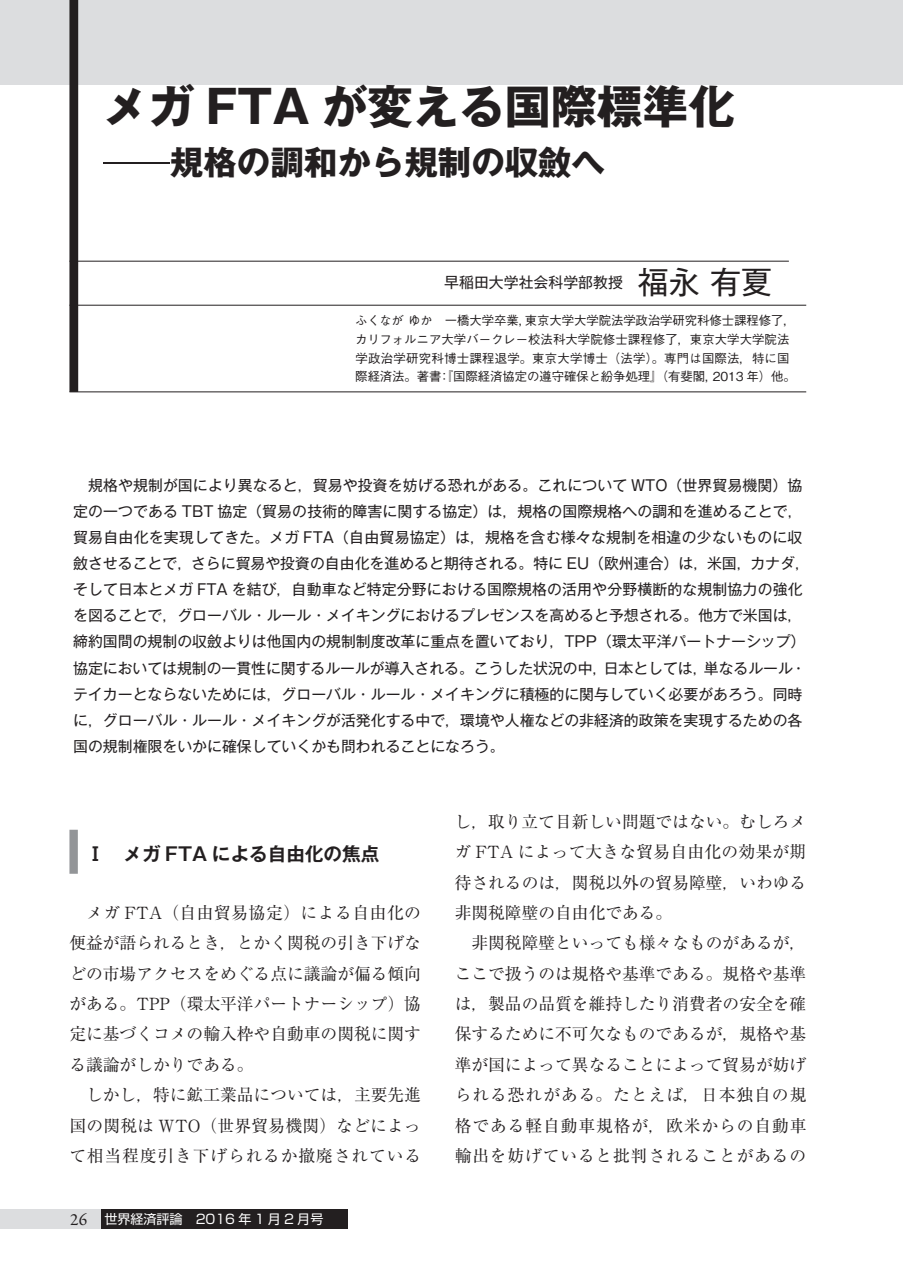
<style>
.page{position:relative;width:903px;height:1275px;background:#fff}
.page>*{position:absolute;margin:0;border:0;box-sizing:border-box;transform-origin:0 0}
.t1{font:700 45.85px "Gothic MB101 Pro";color:#231f20}
.t2{font:700 33.43px "Gothic MB101 Pro";color:#231f20}
.t3{font:700 18.55px "Gothic MB101 Pro De";color:#231f20}
.t4{font:16.8px/30.4px "Ryumin Pro";letter-spacing:.015em;color:#231f20;text-align:justify}
.t5{font:14.88px/26.1px "Gothic MB101 Pro";color:#231f20}
.t6{font:12.95px "Shin Go Pro";color:#fff}
.t7{font:500 12.42px/18.6px "Gothic BBB Pro";letter-spacing:-.005em;color:#231f20}
.s1{font-weight:300}
.s2{font-size:30.97px}
.s3{font-family:"Garamond Premr Pro";font-size:17.32px;color:#231f20}
</style>
<div class="page">
<div style="left:0;top:0;width:903px;height:84px;background:#dcdddf"></div>
<div style="left:101px;top:1209px;width:247px;height:20px;background:#231f20"></div>
<div style="left:0;top:1209px;width:101px;height:20px;background:#dcdddf"></div>
<hr style="left:69px;top:261px;width:720px;height:1px;background:#231f20">
<hr style="left:69px;top:305px;width:737px;height:1px;background:#231f20">
<hr style="left:69px;top:392px;width:737px;height:1px;background:#231f20">
<div style="left:69px;top:0;width:9px;height:392px;background:#231f20"></div>
<div style="left:69px;top:830px;width:9px;height:44px;background:#939598"></div>
<h1 class="t1" style="left:103px;top:69px;width:633px">メガ FTA が変える国際標準化</h1>
<h2 class="t2" style="left:103px;top:135px;width:504px"><span class="s1">―</span>規格の調和から規制の収斂へ</h2>
<p class="t5" style="left:444px;top:267px;width:329px">早稲田大学社会科学部教授　<span class="s2">福永 有夏</span></p>
<p class="t7" style="left:355px;top:310px;width:442px">ふくなが ゆか　一橋大学卒業，東京大学大学院法学政治学研究科修士課程修了，カリフォルニア大学バークレー校法科大学院修士課程修了，東京大学大学院法学政治学研究科博士課程退学。東京大学博士（法学）。専門は国際法，特に国際経済法。著書：『国際経済協定の遵守確保と紛争処理』（有斐閣，2013 年）他。</p>
<p class="t5" style="left:73px;top:470px;width:738px;text-indent:15px">規格や規制が国により異なると，貿易や投資を妨げる恐れがある。これについて WTO（世界貿易機関）協定の一つである TBT 協定（貿易の技術的障害に関する協定）は，規格の国際規格への調和を進めることで，貿易自由化を実現してきた。メガ FTA（自由貿易協定）は，規格を含む様々な規制を相違の少ないものに収斂させることで，さらに貿易や投資の自由化を進めると期待される。特に EU（欧州連合）は，米国，カナダ，そして日本とメガ FTA を結び，自動車など特定分野における国際規格の活用や分野横断的な規制協力の強化を図ることで，グローバル・ルール・メイキングにおけるプレゼンスを高めると予想される。他方で米国は，締約国間の規制の収斂よりは他国内の規制制度改革に重点を置いており，TPP（環太平洋パートナーシップ）協定においては規制の一貫性に関するルールが導入される。こうした状況の中，日本としては，単なるルール・テイカーとならないためには，グローバル・ルール・メイキングに積極的に関与していく必要があろう。同時に，グローバル・ルール・メイキングが活発化する中で，環境や人権などの非経済的政策を実現するための各国の規制権限をいかに確保していくかも問われることになろう。</p>
<p class="t3" style="left:86px;top:839px;width:295px">Ⅰ　メガ FTA による自由化の焦点</p>
<p class="t4" style="left:69px;top:896px;width:353px;text-indent:17px">メガ FTA（自由貿易協定）による自由化の便益が語られるとき，とかく関税の引き下げなどの市場アクセスをめぐる点に議論が偏る傾向がある。TPP（環太平洋パートナーシップ）協定に基づくコメの輸入枠や自動車の関税に関する議論がしかりである。</p>
<p class="t4" style="left:69px;top:1078px;width:353px;text-indent:17px">しかし，特に鉱工業品については，主要先進国の関税は WTO（世界貿易機関）などによって相当程度引き下げられるか撤廃されている</p>
<p class="t6" style="left:70px;top:1208px;width:255px"><span class="s3">26</span> 世界経済評論　2016 年 1 月 2 月号</p>
<p class="t4" style="left:455px;top:805px;width:353px">し，取り立て目新しい問題ではない。むしろメガ FTA によって大きな貿易自由化の効果が期待されるのは，関税以外の貿易障壁，いわゆる非関税障壁の自由化である。</p>
<p class="t4" style="left:455px;top:927px;width:353px;text-indent:17px">非関税障壁といっても様々なものがあるが，ここで扱うのは規格や基準である。規格や基準は，製品の品質を維持したり消費者の安全を確保するために不可欠なものであるが，規格や基準が国によって異なることによって貿易が妨げられる恐れがある。たとえば，日本独自の規格である軽自動車規格が，欧米からの自動車輸出を妨げていると批判されることがあるの</p>
</div>
